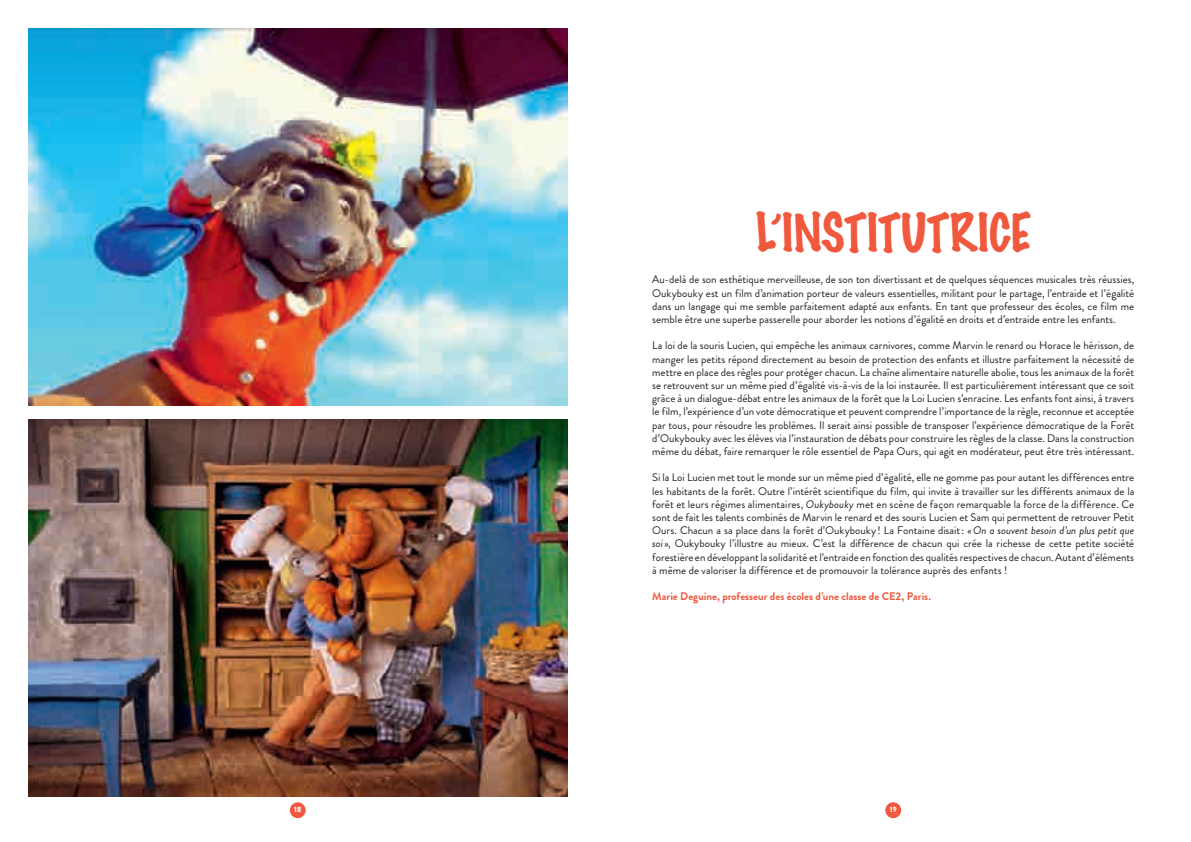
<style>
.page{position:relative;width:1191px;height:842px;background:#fff}
.page>*{position:absolute;margin:0;border:0;box-sizing:border-box;transform-origin:0 0}
.t1{font:100 48px "Marker Felt";letter-spacing:-.005em;color:#f0593e}
.t2{font:11px/13.2px "Brandon Grotesque";color:#231f20;text-align:justify}
.t3{font:700 11px "Brandon Grotesque";color:#f0593e}
.t4{font:900 7.7px "Brandon Grotesque";color:#fff;scale:.95 1}
.s1{font-style:italic}
</style>
<div class="page">
<div style="left:290px;top:802px;width:16px;height:16px;background:#f0593e;border-radius:50%"></div>
<div style="left:885px;top:802px;width:16px;height:16px;background:#f0593e;border-radius:50%"></div>
<img style="left:28px;top:28px;width:539px;height:377px">
<img style="left:28px;top:420px;width:539px;height:377px">
<p class="t1" style="left:755px;top:195px;width:277px">L’INSTITUTRICE</p>
<p class="t2" style="left:652px;top:273px;width:483px">Au-delà de son esthétique merveilleuse, de son ton divertissant et de quelques séquences musicales très réussies, Oukybouky est un film d’animation porteur de valeurs essentielles, militant pour le partage, l’entraide et l’égalité dans un langage qui me semble parfaitement adapté aux enfants. En tant que professeur des écoles, ce film me semble être une superbe passerelle pour aborder les notions d’égalité en droits et d’entraide entre les enfants.</p>
<p class="t2" style="left:652px;top:339px;width:483px">La loi de la souris Lucien, qui empêche les animaux carnivores, comme Marvin le renard ou Horace le hérisson, de manger les petits répond directement au besoin de protection des enfants et illustre parfaitement la nécessité de mettre en place des règles pour protéger chacun. La chaîne alimentaire naturelle abolie, tous les animaux de la forêt se retrouvent sur un même pied d’égalité vis-à-vis de la loi instaurée. Il est particulièrement intéressant que ce soit grâce à un dialogue-débat entre les animaux de la forêt que la Loi Lucien s’enracine. Les enfants font ainsi, à travers le film, l’expérience d’un vote démocratique et peuvent comprendre l’importance de la règle, reconnue et acceptée par tous, pour résoudre les problèmes. Il serait ainsi possible de transposer l’expérience démocratique de la Forêt d’Oukybouky avec les élèves via l’instauration de débats pour construire les règles de la classe. Dans la construction même du débat, faire remarquer le rôle essentiel de Papa Ours, qui agit en modérateur, peut être très intéressant.</p>
<p class="t2" style="left:652px;top:471px;width:483px">Si la Loi Lucien met tout le monde sur un même pied d’égalité, elle ne gomme pas pour autant les différences entre les habitants de la forêt. Outre l’intérêt scientifique du film, qui invite à travailler sur les différents animaux de la forêt et leurs régimes alimentaires, <span class="s1">Oukybouky</span> met en scène de façon remarquable la force de la différence. Ce sont de fait les talents combinés de Marvin le renard et des souris Lucien et Sam qui permettent de retrouver Petit Ours. Chacun a sa place dans la forêt d’Oukybouky ! La Fontaine disait: <span class="s1">«On a souvent besoin d’un plus petit que soi»</span>, Oukybouky l’illustre au mieux. C’est la différence de chacun qui crée la richesse de cette petite société forestière en développant la solidarité et l’entraide en fonction des qualités respectives de chacun. Autant d’éléments à même de valoriser la différence et de promouvoir la tolérance auprès des enfants !</p>
<p class="t3" style="left:652px;top:589px;width:280px">Marie Deguine, professeur des écoles d’une classe de CE2, Paris.</p>
<p class="t4" style="left:294px;top:804px;width:9px">18</p>
<p class="t4" style="left:890px;top:804px;width:9px">19</p>
</div>
